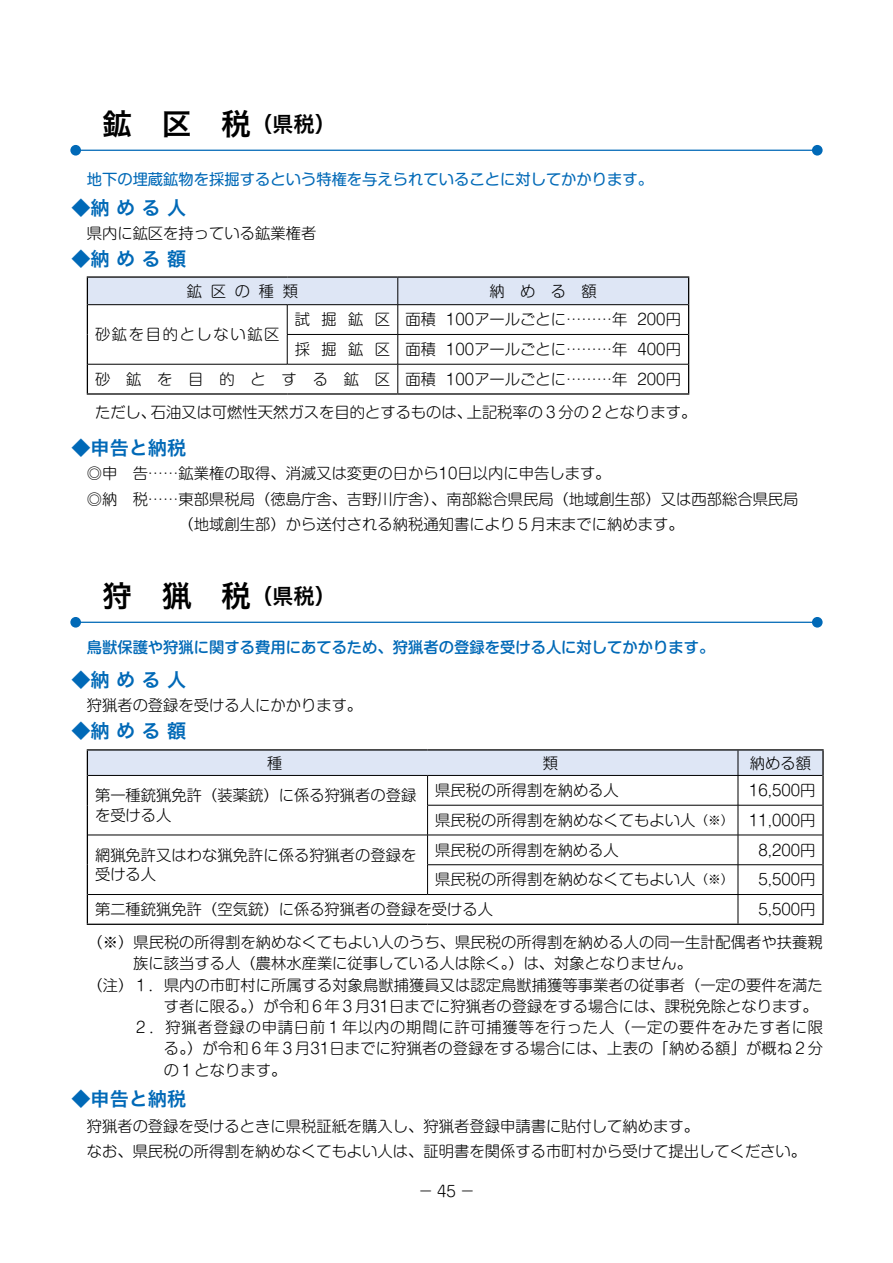
<style>
.page{position:relative;width:893px;height:1263px;background:#fff}
.page>*{position:absolute;margin:0;border:0;box-sizing:border-box;transform-origin:0 0}
.t1{font:29.7px "Hira Kaku Pro W6";color:#000}
.t2{font:19.2px "Hira Kaku Pro W6";color:#0069b7}
.t3{font:300 15.3px/29.7px "Shin M Go Pro";color:#000}
.t4{font:300 15.3px "Shin M Go Pro";letter-spacing:.05em;color:#000}
.t5{font:500 15.3px "Shin M Go Pro";color:#0069b7}
.t6{font:15.3px "Shin M Go Pro";color:#0069b7}
.t7{font:300 15.3px "Shin M Go Pro";letter-spacing:.105em;color:#000}
.s1{font-size:21.3px}
.s2{font-size:12.75px}
</style>
<div class="page">
<hr style="left:75px;top:150px;width:744px;height:1px;background:#0069b7">
<div style="left:70px;top:145px;width:11px;height:11px;background:#0069b7;border-radius:50%"></div>
<div style="left:812px;top:145px;width:11px;height:11px;background:#0069b7;border-radius:50%"></div>
<hr style="left:87px;top:276px;width:200px;height:2px;background:#000">
<hr style="left:287px;top:276px;width:111px;height:2px;background:#000">
<hr style="left:398px;top:276px;width:291px;height:2px;background:#000">
<svg style="left:87px;top:277px;width:602px;height:116px"></svg>
<hr style="left:87px;top:393px;width:200px;height:2px;background:#000">
<hr style="left:287px;top:393px;width:111px;height:2px;background:#000">
<hr style="left:398px;top:393px;width:291px;height:2px;background:#000">
<hr style="left:75px;top:622px;width:744px;height:1px;background:#0069b7">
<div style="left:70px;top:617px;width:11px;height:11px;background:#0069b7;border-radius:50%"></div>
<div style="left:812px;top:617px;width:11px;height:11px;background:#0069b7;border-radius:50%"></div>
<hr style="left:87px;top:749px;width:341px;height:1px;background:#000">
<hr style="left:428px;top:749px;width:310px;height:1px;background:#000">
<hr style="left:738px;top:749px;width:86px;height:1px;background:#000">
<hr style="left:822px;top:750px;width:2px;height:25px;background:#000">
<hr style="left:822px;top:775px;width:2px;height:30px;background:#000">
<hr style="left:87px;top:805px;width:1px;height:30px;background:#000">
<hr style="left:822px;top:805px;width:2px;height:30px;background:#000">
<hr style="left:87px;top:835px;width:1px;height:30px;background:#000">
<hr style="left:822px;top:835px;width:2px;height:30px;background:#000">
<svg style="left:87px;top:865px;width:1px;height:29px"></svg>
<hr style="left:822px;top:865px;width:2px;height:29px;background:#000">
<hr style="left:87px;top:894px;width:1px;height:30px;background:#000">
<hr style="left:822px;top:894px;width:2px;height:30px;background:#000">
<hr style="left:87px;top:924px;width:341px;height:1px;background:#000">
<hr style="left:428px;top:924px;width:310px;height:1px;background:#000">
<hr style="left:738px;top:924px;width:86px;height:1px;background:#000">
<svg style="left:87px;top:750px;width:736px;height:55px"></svg>
<hr style="left:427px;top:805px;width:311px;height:1px;background:#000">
<hr style="left:427px;top:805px;width:1px;height:30px;background:#000">
<hr style="left:738px;top:805px;width:84px;height:1px;background:#000">
<hr style="left:738px;top:805px;width:1px;height:30px;background:#000">
<hr style="left:88px;top:835px;width:340px;height:1px;background:#000">
<hr style="left:428px;top:835px;width:310px;height:1px;background:#000">
<hr style="left:738px;top:835px;width:84px;height:1px;background:#000">
<hr style="left:427px;top:864px;width:311px;height:1px;background:#000">
<svg style="left:427px;top:835px;width:1px;height:59px"></svg>
<hr style="left:738px;top:864px;width:84px;height:1px;background:#000">
<hr style="left:88px;top:894px;width:340px;height:1px;background:#000">
<hr style="left:428px;top:894px;width:310px;height:1px;background:#000">
<hr style="left:738px;top:894px;width:84px;height:1px;background:#000">
<svg style="left:738px;top:835px;width:1px;height:89px"></svg>
<h1 class="t1" style="left:102px;top:97px;width:235px">鉱　区　税<span class="s1">（県税）</span></h1>
<p class="t6" style="left:87px;top:167px;width:568px">地下の埋蔵鉱物を採掘するという特権を与えられていることに対してかかります。</p>
<p class="t2" style="left:71px;top:190px;width:116px">◆納 め る 人</p>
<p class="t3" style="left:71px;top:216px;width:246px">　県内に鉱区を持っている鉱業権者</p>
<p class="t2" style="left:71px;top:241px;width:116px">◆納 め る 額</p>
<p class="t3" style="left:187px;top:274px;width:113px">鉱区の種類</p>
<p class="t3" style="left:490px;top:274px;width:109px">納める額</p>
<p class="t7" style="left:95px;top:322px;width:186px">砂鉱を目的としない鉱区</p>
<p class="t3" style="left:95px;top:303px;width:587px;text-align:right">試 掘 鉱 区 面積 100アールごとに………年 200円<br>採 掘 鉱 区 面積 100アールごとに………年 400円<br>砂 鉱 を 目 的 と す る 鉱 区 面積 100アールごとに………年 200円</p>
<p class="t3" style="left:95px;top:395px;width:603px">ただし、石油又は可燃性天然ガスを目的とするものは、上記税率の３分の２となります。</p>
<p class="t2" style="left:71px;top:430px;width:116px">◆申告と納税</p>
<p class="t3" style="left:87px;top:457px;width:525px">◎申　告……鉱業権の取得、消滅又は変更の日から10日以内に申告します。</p>
<p class="t3" style="left:87px;top:482px;width:713px">◎納　税……東部県税局（徳島庁舎、吉野川庁舎）、南部総合県民局（地域創生部）又は西部総合県民局</p>
<p class="t3" style="left:179px;top:508px;width:507px">（地域創生部）から送付される納税通知書により５月末までに納めます。</p>
<h1 class="t1" style="left:102px;top:569px;width:235px">狩　猟　税<span class="s1">（県税）</span></h1>
<p class="t5" style="left:87px;top:635px;width:629px">鳥獣保護や狩猟に関する費用にあてるため、狩猟者の登録を受ける人に対してかかります。</p>
<p class="t2" style="left:71px;top:662px;width:116px">◆納める人</p>
<p class="t3" style="left:71px;top:688px;width:292px">　狩猟者の登録を受ける人にかかります。</p>
<p class="t2" style="left:71px;top:713px;width:116px">◆納 め る 額</p>
<p class="t3" style="left:750px;top:746px;width:63px">納める額</p>
<p class="t3" style="left:95px;top:784px;width:323px;line-height:19.2px">第一種銃猟免許（装薬銃）に係る狩猟者の登録を受ける人</p>
<p class="t3" style="left:435px;top:774px;width:185px">県民税の所得割を納める人</p>
<p class="t3" style="left:435px;top:774px;width:382px;text-align:right">16,500円<br>県民税の所得割を納めなくてもよい人<span class="s2">（※）</span> 11,000円</p>
<p class="t3" style="left:95px;top:844px;width:323px;line-height:19.2px">網猟免許又はわな猟免許に係る狩猟者の登録を受ける人</p>
<p class="t3" style="left:435px;top:833px;width:185px">県民税の所得割を納める人</p>
<p class="t3" style="left:758px;top:833px;width:58px">8,200円</p>
<p class="t3" style="left:435px;top:863px;width:300px">県民税の所得割を納めなくてもよい人<span class="s2">（※）</span></p>
<p class="t3" style="left:758px;top:863px;width:58px">5,500円</p>
<p class="t3" style="left:95px;top:892px;width:399px">第二種銃猟免許（空気銃）に係る狩猟者の登録を受ける人</p>
<p class="t3" style="left:87px;top:891px;width:737px;line-height:33px;text-indent:671px">5,500円（※）県民税の所得割を納めなくてもよい人のうち、県民税の所得割を納める人の同一生計配偶者や扶養親</p>
<p class="t3" style="left:133px;top:947px;width:560px">族に該当する人（農林水産業に従事している人は除く。）は、対象となりません。</p>
<p class="t3" style="left:87px;top:968px;width:737px">（注）１．県内の市町村に所属する対象鳥獣捕獲員又は認定鳥獣捕獲等事業者の従事者（一定の要件を満た</p>
<p class="t3" style="left:164px;top:989px;width:655px">す者に限る。）が令和６年３月31日までに狩猟者の登録をする場合には、課税免除となります。</p>
<p class="t4" style="left:133px;top:1015px;width:691px">２．狩猟者登録の申請日前１年以内の期間に許可捕獲等を行った人（一定の要件をみたす者に限</p>
<p class="t3" style="left:164px;top:1032px;width:661px">る。）が令和６年３月31日までに狩猟者の登録をする場合には、上表の「納める額」が概ね２分</p>
<p class="t3" style="left:164px;top:1053px;width:124px">の１となります。</p>
<p class="t2" style="left:71px;top:1081px;width:116px">◆申告と納税</p>
<p class="t3" style="left:71px;top:1111px;width:736px;line-height:25.5px">　狩猟者の登録を受けるときに県税証紙を購入し、狩猟者登録申請書に貼付して納めます。<br>　なお、県民税の所得割を納めなくてもよい人は、証明書を関係する市町村から受けて提出してください。</p>
<p class="t3" style="left:418px;top:1174px;width:58px">−45−</p>
</div>
